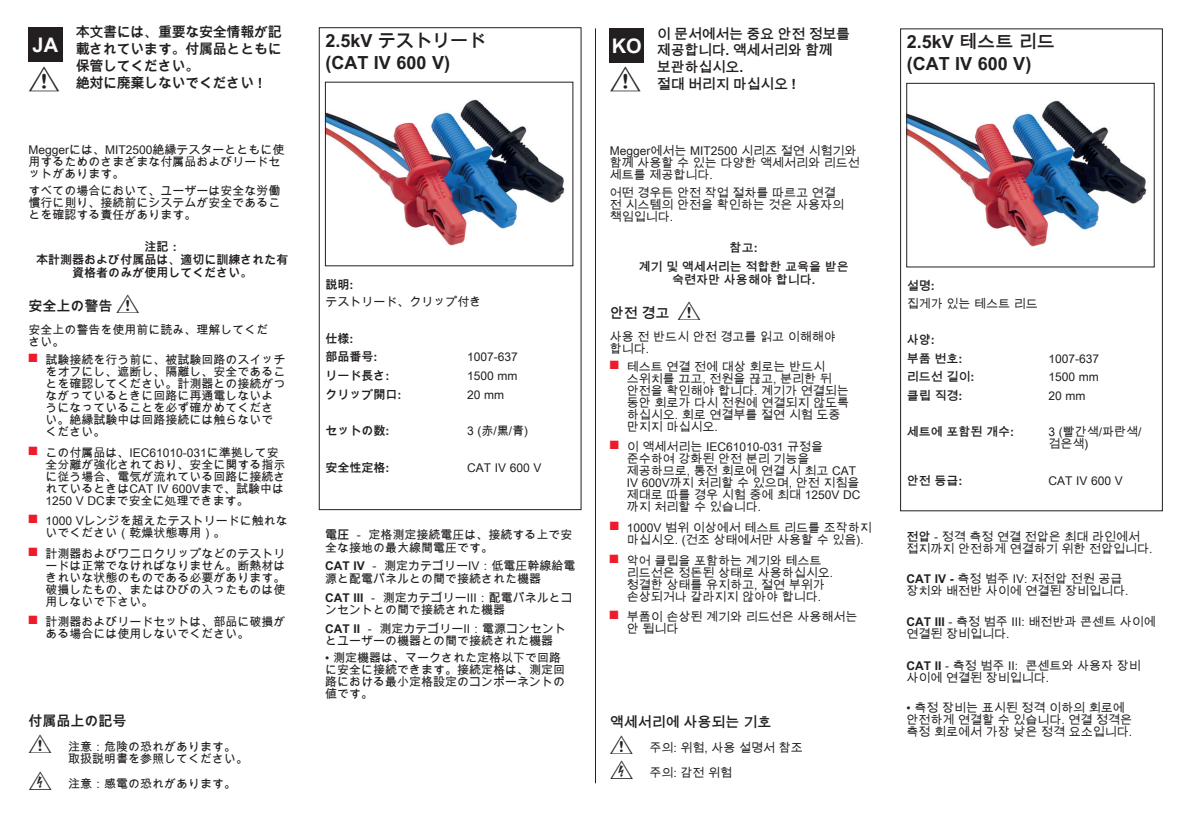
<style>
.page{position:relative;width:1191px;height:840px;background:#fff}
.page>*{position:absolute;margin:0;border:0;box-sizing:border-box;transform-origin:0 0}
.t1{font:700 20px "Arial Unicode MS";color:#fff}
.t2{font:700 18px/21.6px "Arial Unicode MS";color:#231f20}
.t3{font:700 14px/16.8px "Arial Unicode MS";letter-spacing:-.02em;color:#231f20}
.t4{font:700 14px "Arial Unicode MS";color:#231f20}
.t5{font:12px/12px "Arial Unicode MS";color:#231f20}
.t6{font:700 12px/18.6px "Arial Unicode MS";color:#231f20}
.s1{font-weight:700}
</style>
<div class="page">
<hr style="left:595px;top:28px;width:1px;height:754px;background:#231f20">
<div style="left:319px;top:27px;width:262px;height:483px;border:1px solid #231f20"></div>
<img style="left:327px;top:95px;width:247px;height:156px">
<div style="left:28px;top:27px;width:34px;height:34px;background:#231f20"></div>
<div style="left:900px;top:28px;width:262px;height:483px;border:1px solid #231f20"></div>
<img style="left:908px;top:96px;width:247px;height:156px">
<div style="left:906px;top:83px;width:248px;height:184px;border:1px solid #231f20"></div>
<div style="left:609px;top:29px;width:34px;height:34px;background:#231f20"></div>
<h1 class="t1" style="left:33px;top:30px;width:27px">JA</h1>
<p class="t3" style="left:76px;top:25px;width:208px">本文書には、重要な安全情報が記載されています。付属品とともに保管してください。<br>絶対に廃棄しないでください !</p>
<p class="t5" style="left:28px;top:143px;width:258px">Meggerには、MIT2500絶縁テスターとともに使用するためのさまざまな付属品およびリードセットがあります。</p>
<p class="t5" style="left:28px;top:185px;width:254px;text-align:justify">すべての場合において、ユーザーは安全な労働慣行に則り、接続前にシステムが安全であることを確認する責任があります。</p>
<p class="t6" style="left:36px;top:241px;width:254px;line-height:13px;text-align:center">注記：<br>本計測器および付属品は、適切に訓練された有資格者のみが使用してください。</p>
<p class="t3" style="left:28px;top:298px;width:85px">安全上の警告</p>
<p class="t5" style="left:28px;top:323px;width:242px">安全上の警告を使用前に読み、理解してください。</p>
<p class="t5" style="left:45px;top:353px;width:241px;text-indent:-17px"><sup>■</sup> 試験接続を行う前に、被試験回路のスイッチをオフにし、遮断し、隔離し、安全であることを確認してください。計測器との接続がつながっているときに回路に再通電しないようになっていることを必ず確かめてください。絶縁試験中は回路接続には触らないでください。</p>
<p class="t5" style="left:45px;top:446px;width:241px;text-indent:-17px"><sup>■</sup> この付属品は、IEC61010-031に準拠して安全分離が強化されており、安全に関する指示に従う場合、電気が流れている回路に接続されているときはCAT IV 600Vまで、試験中は<br>1250 V DCまで安全に処理できます。</p>
<p class="t5" style="left:45px;top:514px;width:244px;text-indent:-17px"><sup>■</sup> 1000 Vレンジを超えたテストリードに触れないでください（乾燥状態専用）。</p>
<p class="t5" style="left:45px;top:547px;width:241px;text-align:justify;text-indent:-17px"><sup>■</sup> 計測器およびワニ口クリップなどのテストリードは正常でなければなりません。断熱材はきれいな状態のものである必要があります。破損したもの、またはひびの入ったものは使用しないで下さい。</p>
<p class="t5" style="left:45px;top:615px;width:241px;text-indent:-17px"><sup>■</sup> 計測器およびリードセットは、部品に破損がある場合には使用しないでください。</p>
<p class="t4" style="left:28px;top:709px;width:99px">付属品上の記号</p>
<p class="t5" style="left:68px;top:740px;width:181px">注意：危険の恐れがあります。取扱説明書を参照してください。</p>
<p class="t5" style="left:68px;top:777px;width:169px">注意：感電の恐れがあります。</p>
<h2 class="t2" style="left:325px;top:30px;width:162px">2.5kV テストリード(CAT IV 600 V)</h2>
<p class="t6" style="left:325px;top:275px;width:29px">説明:</p>
<p class="t5" style="left:325px;top:296px;width:157px">テストリード、クリップ付き</p>
<p class="t6" style="left:325px;top:329px;width:53px">仕様:<br>部品番号:</p>
<p class="t5" style="left:467px;top:351px;width:52px">1007-637</p>
<p class="t6" style="left:325px;top:367px;width:65px">リード長さ:</p>
<p class="t5" style="left:467px;top:369px;width:52px">1500 mm</p>
<p class="t6" style="left:325px;top:385px;width:77px">クリップ開口:</p>
<p class="t5" style="left:467px;top:388px;width:39px">20 mm</p>
<p class="t6" style="left:325px;top:422px;width:65px">セットの数:</p>
<p class="t5" style="left:467px;top:424px;width:61px">3 (赤/黒/青)</p>
<p class="t6" style="left:325px;top:458px;width:65px">安全性定格:</p>
<p class="t5" style="left:467px;top:461px;width:76px">CAT IV 600 V</p>
<p class="t5" style="left:325px;top:528px;width:249px"><span class="s1">電圧</span> － 定格測定接続電圧は、接続する上で安全な接地の最大線間電圧です。</p>
<p class="t5" style="left:325px;top:559px;width:252px;line-height:13px"><span class="s1">CAT IV</span> － 測定カテゴリーIV：低電圧幹線給電源と配電パネルとの間で接続された機器</p>
<p class="t5" style="left:325px;top:591px;width:249px"><span class="s1">CAT III</span> － 測定カテゴリーIII：配電パネルとコンセントとの間で接続された機器</p>
<p class="t5" style="left:325px;top:621px;width:243px"><span class="s1">CAT II</span> － 測定カテゴリーII：電源コンセントとユーザーの機器との間で接続された機器</p>
<p class="t5" style="left:325px;top:651px;width:242px">• 測定機器は、マークされた定格以下で回路に安全に接続できます。接続定格は、測定回路における最小定格設定のコンポーネントの値です。</p>
<h1 class="t1" style="left:611px;top:31px;width:31px">KO</h1>
<p class="t3" style="left:657px;top:26px;width:195px">이 문서에서는 중요 안전 정보를 제공합니다. 액세서리와 함께 보관하십시오.<br>절대 버리지 마십시오 !</p>
<p class="t5" style="left:609px;top:144px;width:252px">Megger에서는 MIT2500 시리즈 절연 시험기와 함께 사용할 수 있는 다양한 액세서리와 리드선 세트를 제공합니다.</p>
<p class="t5" style="left:609px;top:186px;width:236px">어떤 경우든 안전 작업 절차를 따르고 연결 전 시스템의 안전을 확인하는 것은 사용자의 책임입니다.</p>
<p class="t6" style="left:638px;top:239px;width:212px;text-align:center">참고:<br>계기 및 액세서리는 적합한 교육을 받은</p>
<p class="t6" style="left:672px;top:271px;width:144px">숙련자만 사용해야 합니다.</p>
<p class="t3" style="left:609px;top:304px;width:61px">안전 경고</p>
<p class="t5" style="left:609px;top:330px;width:228px">사용 전 반드시 안전 경고를 읽고 이해해야 합니다.</p>
<p class="t5" style="left:626px;top:360px;width:224px;text-indent:-17px"><sup>■</sup> 테스트 연결 전에 대상 회로는 반드시 스위치를 끄고, 전원을 끊고, 분리한 뒤 안전을 확인해야 합니다. 계기가 연결되는 동안 회로가 다시 전원에 연결되지 않도록 하십시오. 회로 연결부를 절연 시험 도중 만지지 마십시오.</p>
<p class="t5" style="left:626px;top:440px;width:235px;text-indent:-17px"><sup>■</sup> 이 액세서리는 IEC61010-031 규정을 준수하여 강화된 안전 분리 기능을 제공하므로, 통전 회로에 연결 시 최고 CAT<br>IV 600V까지 처리할 수 있으며, 안전 지침을 제대로 따를 경우 시험 중에 최대 1250V DC 까지 처리할 수 있습니다.</p>
<p class="t5" style="left:626px;top:521px;width:247px;text-indent:-17px"><sup>■</sup> 1000V 범위 이상에서 테스트 리드를 조작하지 마십시오. (건조 상태에서만 사용할 수 있음).</p>
<p class="t5" style="left:626px;top:553px;width:208px;text-indent:-17px"><sup>■</sup> 악어 클립을 포함하는 계기와 테스트 리드선은 정돈된 상태로 사용하십시오. 청결한 상태를 유지하고, 절연 부위가 손상되거나 갈라지지 않아야 합니다.</p>
<p class="t5" style="left:626px;top:610px;width:232px;text-indent:-17px"><sup>■</sup> 부품이 손상된 계기와 리드선은 사용해서는 안 됩니다</p>
<p class="t4" style="left:609px;top:711px;width:163px">액세서리에 사용되는 기호</p>
<p class="t5" style="left:649px;top:734px;width:155px;line-height:25.4px">주의: 위험, 사용 설명서 참조 주의: 감전 위험</p>
<h2 class="t2" style="left:906px;top:32px;width:150px">2.5kV 테스트 리드 (CAT IV 600 V)</h2>
<p class="t6" style="left:906px;top:276px;width:29px">설명:</p>
<p class="t5" style="left:906px;top:297px;width:133px">집게가 있는 테스트 리드</p>
<p class="t6" style="left:906px;top:330px;width:57px">사양:<br>부품 번호:</p>
<p class="t5" style="left:1048px;top:352px;width:52px">1007-637</p>
<p class="t6" style="left:906px;top:368px;width:69px">리드선 길이:</p>
<p class="t5" style="left:1048px;top:370px;width:52px">1500 mm</p>
<p class="t6" style="left:906px;top:386px;width:57px">클립 직경:</p>
<p class="t5" style="left:1048px;top:389px;width:39px">20 mm</p>
<p class="t6" style="left:906px;top:423px;width:109px">세트에 포함된 개수:</p>
<p class="t5" style="left:1048px;top:425px;width:95px">3 (빨간색/파란색/ 검은색)</p>
<p class="t6" style="left:906px;top:471px;width:57px">안전 등급:</p>
<p class="t5" style="left:1048px;top:474px;width:76px">CAT IV 600 V</p>
<p class="t5" style="left:906px;top:530px;width:248px"><span class="s1">전압</span> - 정격 측정 연결 전압은 최대 라인에서 접지까지 안전하게 연결하기 위한 전압입니다.</p>
<p class="t5" style="left:906px;top:572px;width:224px"><span class="s1">CAT IV -</span> 측정 범주 IV: 저전압 전원 공급 장치와 배전반 사이에 연결된 장비입니다.</p>
<p class="t5" style="left:906px;top:615px;width:251px"><span class="s1">CAT III</span> - 측정 범주 III: 배전반과 콘센트 사이에 연결된 장비입니다.</p>
<p class="t5" style="left:906px;top:659px;width:236px"><span class="s1">CAT II</span> - 측정 범주 II: 콘센트와 사용자 장비 사이에 연결된 장비입니다.</p>
<p class="t5" style="left:906px;top:700px;width:227px">• 측정 장비는 표시된 정격 이하의 회로에 안전하게 연결할 수 있습니다. 연결 정격은 측정 회로에서 가장 낮은 정격 요소입니다.</p>
</div>
